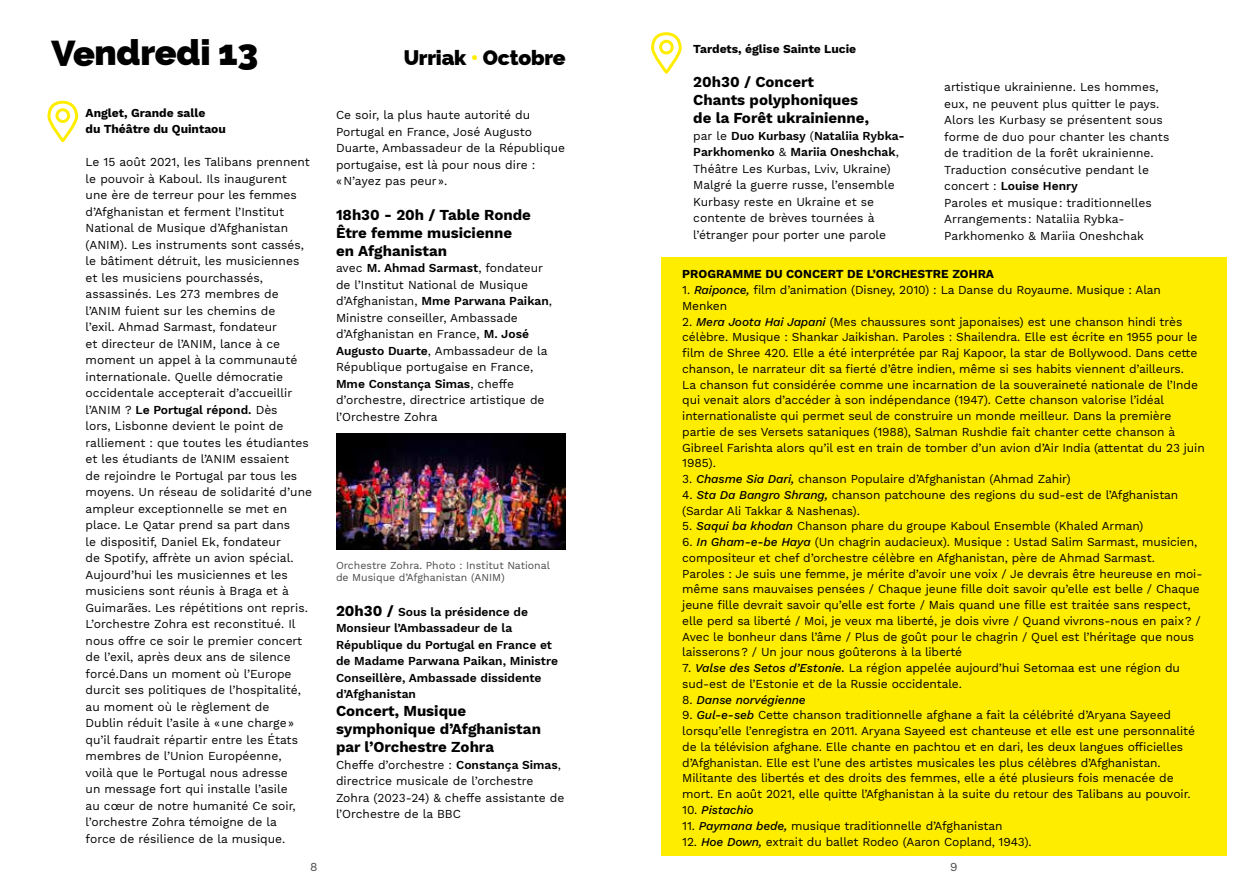
<style>
.page{position:relative;width:1259px;height:893px;background:#fff}
.page>*{position:absolute;margin:0;border:0;box-sizing:border-box;transform-origin:0 0}
.t1{font:800 36px "Raleway";letter-spacing:-.015em;color:#000}
.t2{font:800 21px "Raleway";letter-spacing:-.015em;color:#000}
.t3{font:700 15px/18px "Work Sans";color:#000}
.t4{font:12px/16.5px "Work Sans";letter-spacing:-.01em;color:#000}
.t5{font:600 12px/16.5px "Work Sans";color:#000}
.t6{font:700 12px/16.5px "Work Sans";color:#000}
.t7{font:italic 500 12px "Work Sans";letter-spacing:-.01em;color:#000}
.t8{font:12px "Work Sans";color:#4a4a49}
.t9{font:10.5px/12px "Work Sans";color:#4a4a49}
.s1{color:#ffed00}
.s2{font-weight:600}
.s3{font-weight:700;font-size:15px}
.s4{font-weight:500;font-style:italic}
.s5{font-weight:400;font-style:normal}
</style>
<div class="page">
<div style="left:661px;top:257px;width:566px;height:598px;background:#ffed00"></div>
<img style="left:336px;top:433px;width:229px;height:116px">
<svg style="left:47px;top:100px;width:32px;height:43px"></svg>
<svg style="left:651px;top:32px;width:31px;height:42px"></svg>
<h1 class="t1" style="left:51px;top:32px;width:209px">Vendredi 13</h1>
<h2 class="t2" style="left:404px;top:45px;width:164px">Urriak <span class="s1">•</span> Octobre</h2>
<p class="t6" style="left:86px;top:105px;width:142px">Anglet, Grande salle<br>du Théâtre du Quintaou</p>
<p class="t4" style="left:86px;top:155px;width:228px">Le 15 août 2021, les Talibans prennent le pouvoir à Kaboul. Ils inaugurent<br>une ère de terreur pour les femmes d’Afghanistan et ferment l’Institut National de Musique d’Afghanistan (ANIM). Les instruments sont cassés, le bâtiment détruit, les musiciennes et les musiciens pourchassés, assassinés. Les 273 membres de l’ANIM fuient sur les chemins de<br>l’exil. Ahmad Sarmast, fondateur<br>et directeur de l’ANIM, lance à ce moment un appel à la communauté internationale. Quelle démocratie occidentale accepterait d’accueillir l’ANIM ? <span class="s2">Le Portugal répond.</span> Dès<br>lors, Lisbonne devient le point de ralliement : que toutes les étudiantes et les étudiants de l’ANIM essaient<br>de rejoindre le Portugal par tous les moyens. Un réseau de solidarité d’une ampleur exceptionnelle se met en place. Le Qatar prend sa part dans<br>le dispositif, Daniel Ek, fondateur<br>de Spotify, affrète un avion spécial.<br>Aujourd’hui les musiciennes et les musiciens sont réunis à Braga et à Guimarães. Les répétitions ont repris.<br>L’orchestre Zohra est reconstitué. Il nous offre ce soir le premier concert de l’exil, après deux ans de silence forcé.Dans un moment où l’Europe durcit ses politiques de l’hospitalité, au moment où le règlement de<br>Dublin réduit l’asile à «une charge» qu’il faudrait répartir entre les États membres de l’Union Européenne,<br>voilà que le Portugal nous adresse<br>un message fort qui installe l’asile<br>au cœur de notre humanité Ce soir, l’orchestre Zohra témoigne de la<br>force de résilience de la musique.</p>
<p class="t4" style="left:336px;top:107px;width:231px">Ce soir, la plus haute autorité du<br>Portugal en France, José Augusto<br>Duarte, Ambassadeur de la République portugaise, est là pour nous dire : «N’ayez pas peur».</p>
<p class="t3" style="left:336px;top:206px;width:196px">18h30 - 20h / Table Ronde<br>Être femme musicienne en Afghanistan</p>
<p class="t4" style="left:336px;top:260px;width:217px">avec <span class="s2">M. Ahmad Sarmast</span>, fondateur de l’Institut National de Musique d’Afghanistan, <span class="s2">Mme Parwana Paikan</span>,<br>Ministre conseiller, Ambassade d’Afghanistan en France, <span class="s2">M. José<br>Augusto Duarte</span>, Ambassadeur de la<br>République portugaise en France,<br><span class="s2">Mme Constança Simas</span>, cheffe d’orchestre, directrice artistique de l’Orchestre Zohra</p>
<p class="t9" style="left:336px;top:560px;width:215px">Orchestre Zohra. Photo : Institut National de Musique d’Afghanistan (ANIM)</p>
<p class="t5" style="left:336px;top:604px;width:223px"><span class="s3">20h30 /</span> Sous la présidence de<br>Monsieur l’Ambassadeur de la<br>République du Portugal en France et de Madame Parwana Paikan, Ministre<br>Conseillère, Ambassade dissidente d’Afghanistan</p>
<p class="t3" style="left:336px;top:703px;width:206px">Concert, Musique symphonique d’Afghanistan par l’Orchestre Zohra</p>
<p class="t4" style="left:336px;top:757px;width:230px">Cheffe d’orchestre : <span class="s2">Constança Simas</span>, directrice musicale de l’orchestre Zohra (2023-24) &amp; cheffe assistante de l’Orchestre de la BBC</p>
<p class="t6" style="left:693px;top:41px;width:164px">Tardets, église Sainte Lucie</p>
<p class="t3" style="left:693px;top:74px;width:177px">20h30 / Concert<br>Chants polyphoniques de la Forêt ukrainienne,</p>
<p class="t4" style="left:693px;top:128px;width:213px">par le <span class="s2">Duo Kurbasy</span> (<span class="s2">Nataliia Rybka-Parkhomenko</span> &amp; <span class="s2">Mariia Oneshchak</span>, Théâtre Les Kurbas, Lviv, Ukraine)<br>Malgré la guerre russe, l’ensemble Kurbasy reste en Ukraine et se contente de brèves tournées à l’étranger pour porter une parole</p>
<p class="t4" style="left:944px;top:79px;width:227px">artistique ukrainienne. Les hommes, eux, ne peuvent plus quitter le pays.<br>Alors les Kurbasy se présentent sous forme de duo pour chanter les chants de tradition de la forêt ukrainienne.<br>Traduction consécutive pendant le concert : <span class="s2">Louise Henry<br></span>Paroles et musique: traditionnelles Arrangements: Nataliia Rybka-Parkhomenko &amp; Mariia Oneshchak</p>
<p class="t6" style="left:682px;top:267px;width:313px">PROGRAMME DU CONCERT DE L’ORCHESTRE ZOHRA</p>
<p class="t4" style="left:682px;top:283px;width:480px;line-height:15.8px">1. <span class="s4">Raiponce,</span> film d’animation (Disney, 2010) : La Danse du Royaume. Musique : Alan<br>Menken</p>
<p class="t4" style="left:682px;top:314px;width:524px;line-height:15.8px">2. <span class="s4">Mera Joota Hai Japani</span> (Mes chaussures sont japonaises) est une chanson hindi très célèbre. Musique : Shankar Jaikishan. Paroles : Shailendra. Elle est écrite en 1955 pour le film de Shree 420. Elle a été interprétée par Raj Kapoor, la star de Bollywood. Dans cette chanson, le narrateur dit sa fierté d’être indien, même si ses habits viennent d’ailleurs.<br>La chanson fut considérée comme une incarnation de la souveraineté nationale de l’Inde qui venait alors d’accéder à son indépendance (1947). Cette chanson valorise l’idéal internationaliste qui permet seul de construire un monde meilleur. Dans la première partie de ses Versets sataniques (1988), Salman Rushdie fait chanter cette chanson à Gibreel Farishta alors qu’il est en train de tomber d’un avion d’Air India (attentat du 23 juin 1985).</p>
<p class="t4" style="left:682px;top:471px;width:390px">3. <span class="s4">Chasme Sia Dari,</span> chanson Populaire d’Afghanistan (Ahmad Zahir)</p>
<p class="t4" style="left:682px;top:487px;width:497px;line-height:15.8px">4. <span class="s4">Sta Da Bangro Shrang,</span> chanson patchoune des regions du sud-est de l’Afghanistan (Sardar Ali Takkar &amp; Nashenas).</p>
<p class="t4" style="left:682px;top:518px;width:462px">5. <span class="s4">Saqui ba khodan</span> Chanson phare du groupe Kaboul Ensemble (Khaled Arman)</p>
<p class="t4" style="left:682px;top:535px;width:521px;line-height:15.8px">6. <span class="s4">In Gham-e-be Haya</span> (Un chagrin audacieux). Musique : Ustad Salim Sarmast, musicien, compositeur et chef d’orchestre célèbre en Afghanistan, père de Ahmad Sarmast.<br>Paroles : Je suis une femme, je mérite d’avoir une voix / Je devrais être heureuse en moi&shy;même sans mauvaises pensées / Chaque jeune fille doit savoir qu’elle est belle / Chaque jeune fille devrait savoir qu’elle est forte / Mais quand une fille est traitée sans respect, elle perd sa liberté / Moi, je veux ma liberté, je dois vivre / Quand vivrons-nous en paix? / Avec le bonheur dans l’âme / Plus de goût pour le chagrin / Quel est l’héritage que nous laisserons? / Un jour nous goûterons à la liberté</p>
<p class="t4" style="left:682px;top:661px;width:499px;line-height:15.8px">7. <span class="s4">Valse des Setos d’Estonie.</span> La région appelée aujourd’hui Setomaa est une région du sud-est de l’Estonie et de la Russie occidentale.</p>
<p class="t7" style="left:682px;top:690px;width:125px"><span class="s5">8.</span> Danse norvégienne</p>
<p class="t4" style="left:682px;top:708px;width:514px;line-height:15.8px">9. <span class="s4">Gul-e-seb</span> Cette chanson traditionnelle afghane a fait la célébrité d’Aryana Sayeed lorsqu’elle l’enregistra en 2011. Aryana Sayeed est chanteuse et elle est une personnalité de la télévision afghane. Elle chante en pachtou et en dari, les deux langues officielles d’Afghanistan. Elle est l’une des artistes musicales les plus célèbres d’Afghanistan.<br>Militante des libertés et des droits des femmes, elle a été plusieurs fois menacée de mort. En août 2021, elle quitte l’Afghanistan à la suite du retour des Talibans au pouvoir.</p>
<p class="t7" style="left:682px;top:800px;width:73px"><span class="s5">10.</span> Pistachio</p>
<p class="t4" style="left:682px;top:818px;width:322px">11. <span class="s4">Paymana bede,</span> musique traditionnelle d’Afghanistan</p>
<p class="t4" style="left:682px;top:834px;width:351px">12. <span class="s4">Hoe Down,</span> extrait du ballet Rodeo (Aaron Copland, 1943).</p>
<p class="t8" style="left:310px;top:860px;width:9px">8</p>
<p class="t8" style="left:950px;top:860px;width:9px">9</p>
</div>
